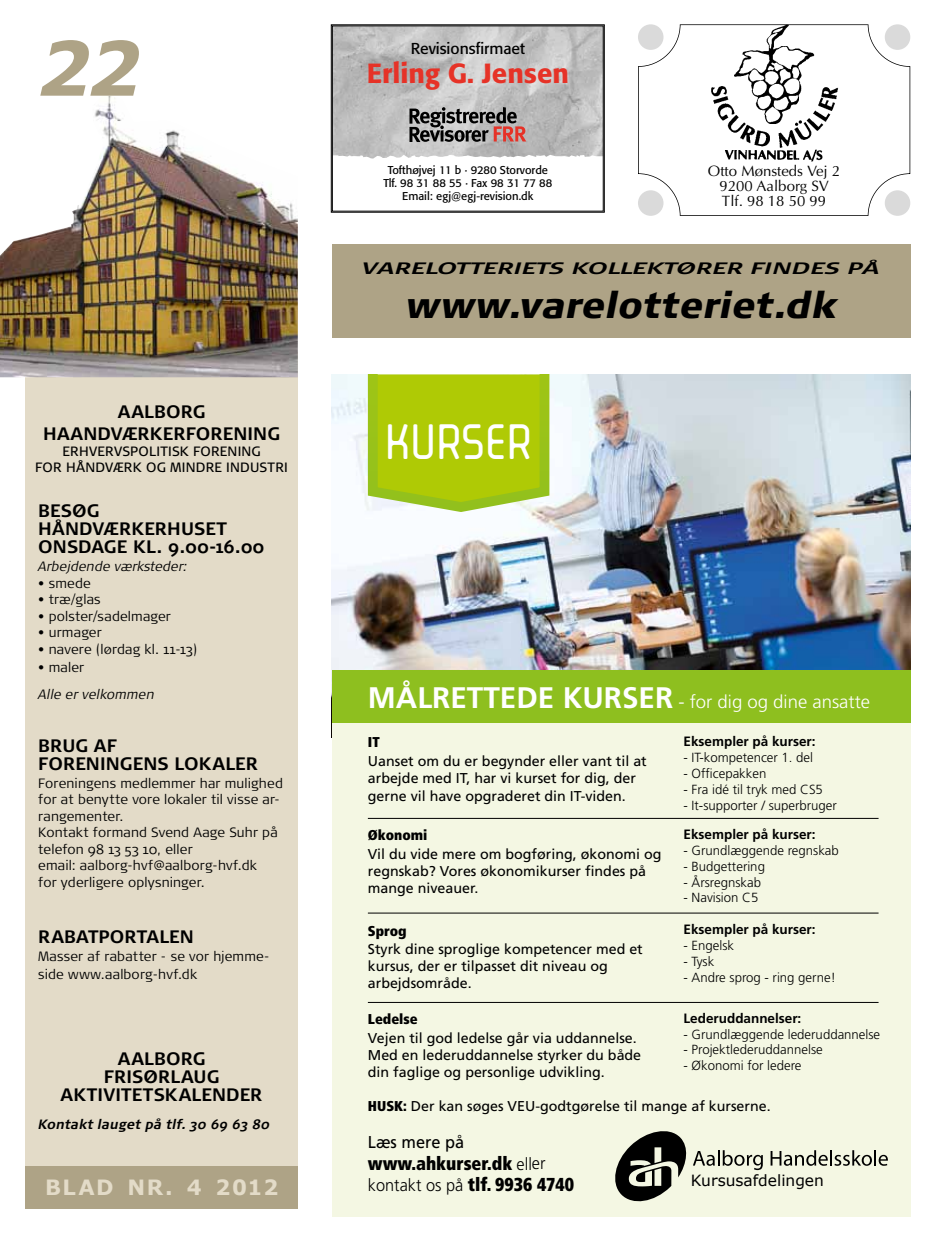
<style>
.page{position:relative;width:936px;height:1234px;background:#fff}
.page>*{position:absolute;margin:0;border:0;box-sizing:border-box;transform-origin:0 0}
.t1{font:italic 700 75px "Verdana";color:#aea386}
.t2{font:49.65px "Propane";color:#fff}
.t3{font:italic 900 36px "Signa Normal";letter-spacing:-.005em;color:#000}
.t4{font:500 27.45px "Formata";color:#e63227}
.t5{font:700 21px "Verdana";letter-spacing:.07em;color:#e3dbc8}
.t6{font:900 condensed 18.75px/21.3px "Frutiger LT";color:#000;scale:.95 1}
.t7{font:300 18.15px "Frutiger LT";color:#fff}
.t8{font:700 18px/18px "Signa Normal";letter-spacing:.005em;color:#000}
.t9{font:17.1px "Frutiger LT";color:#000;scale:.95 1}
.t10{font:italic 700 16.5px "Signa Normal";color:#000;scale:1.5 1}
.t11{font:15.75px "Formata";color:#000}
.t12{font:15.45px "Verdana";color:#000}
.t13{font:15px/15px "Optima";color:#000;text-align:center}
.t14{font:14.25px/17.1px "Frutiger LT";color:#000}
.t15{font:900 condensed 14.25px "Frutiger LT";color:#000}
.t16{font:300 13.5px/16.5px "Signa Normal";letter-spacing:.01em;color:#000}
.t17{font:700 13.5px "Frutiger LT";color:#000}
.t18{font:13.5px/16.2px "Signa Normal";letter-spacing:.015em;color:#000;text-align:center}
.t19{font:italic 300 13.5px "Signa Normal";letter-spacing:.01em;color:#000}
.t20{font:italic 700 13.5px "Signa Normal";letter-spacing:.005em;color:#000}
.t21{font:300 13.2px "Frutiger LT";color:#000}
.t22{font:11.25px/12.9px "Formata";color:#000;text-align:center}
.t23{font:9.6px "Helvetica";color:#000}
.s1{font-weight:700;font-size:29.7px}
.s2{font-weight:900;font-stretch:condensed}
.s3{font-weight:300;font-stretch:normal;font-size:17.1px}
</style>
<div class="page">
<div style="left:26px;top:352px;width:272px;height:856px;background:#e3dbc8"></div>
<img style="left:0;top:96px;width:298px;height:281px">
<div style="left:26px;top:1165px;width:272px;height:43px;background:#aea386"></div>
<img style="left:332px;top:374px;width:578px;height:296px">
<div style="left:332px;top:708px;width:578px;height:508px;background:#f4f7e3"></div>
<svg style="left:770px;top:1150px;width:117px;height:15px"></svg>
<svg style="left:615px;top:1131px;width:147px;height:71px"></svg>
<hr style="left:368px;top:817px;width:510px;height:1px;background:#000">
<hr style="left:368px;top:912px;width:510px;height:1px;background:#000">
<hr style="left:368px;top:1001px;width:510px;height:1px;background:#000">
<svg style="left:363px;top:374px;width:191px;height:143px;background:#b5cf2a"></svg>
<div style="left:332px;top:670px;width:578px;height:53px;background:#8ebf1f"></div>
<svg style="left:638px;top:24px;width:272px;height:192px"></svg>
<div style="left:638px;top:24px;width:25px;height:26px;background:#dadada;border-radius:50%"></div>
<div style="left:884px;top:24px;width:26px;height:26px;background:#dadada;border-radius:50%"></div>
<div style="left:884px;top:190px;width:26px;height:26px;background:#dadada;border-radius:50%"></div>
<div style="left:638px;top:190px;width:25px;height:26px;background:#dadada;border-radius:50%"></div>
<img style="left:709px;top:24px;width:130px;height:139px">
<svg style="left:331px;top:25px;width:273px;height:187px"></svg>
<div style="left:332px;top:244px;width:578px;height:94px;background:#aea386"></div>
<h1 class="t1" style="left:38px;top:21px;width:105px">22</h1>
<p class="t8" style="left:43px;top:401px;width:238px;line-height:21.6px;text-align:center">AALBORG<br>HAANDVÆRKERFORENING</p>
<p class="t18" style="left:35px;top:443px;width:254px">ERHVERVSPOLITISK FORENING<br>FOR HÅNDVÆRK OG MINDRE INDUSTRI</p>
<p class="t8" style="left:38px;top:501px;width:60px">BESØG<br>HÅNDVÆRKERH</p>
<p class="t8" style="left:181px;top:519px;width:25px">USET</p>
<p class="t8" style="left:38px;top:537px;width:28px">ONSDAGE</p>
<p class="t8" style="left:133px;top:537px;width:132px">KL. 9.00-16.00</p>
<p class="t19" style="left:38px;top:558px;width:150px">Arbejdende værksteder:</p>
<p class="t16" style="left:38px;top:574px;width:54px">• smede</p>
<p class="t16" style="left:38px;top:591px;width:64px">• træ/glas</p>
<p class="t16" style="left:38px;top:607px;width:134px">• polster/sadelmager</p>
<p class="t16" style="left:38px;top:624px;width:65px">• urmager</p>
<p class="t16" style="left:38px;top:640px;width:160px">• navere (lørdag kl. 11-13)</p>
<p class="t16" style="left:38px;top:658px;width:48px">• maler</p>
<p class="t19" style="left:38px;top:686px;width:118px">Alle er velkommen</p>
<p class="t8" style="left:38px;top:736px;width:221px">BRUG AF<br>FORENINGENS LOKALER</p>
<p class="t16" style="left:38px;top:774px;width:246px">Foreningens medlemmer har mulighed for at benytte vore lokaler til visse ar&shy;rangementer.<br>Kontakt formand Svend Aage Suhr på telefon 98 13 53 10, eller<br>email: aalborg-hvf@aalborg-hvf.dk<br>for yderligere oplysninger.</p>
<p class="t8" style="left:38px;top:927px;width:157px">RABATPORTALEN</p>
<p class="t16" style="left:38px;top:947px;width:233px;line-height:18px">Masser af rabatter - se vor hjemme&shy;side www.aalborg-hvf.dk</p>
<p class="t8" style="left:118px;top:1049px;width:27px">AALBORG</p>
<p class="t8" style="left:104px;top:1067px;width:117px">FRISØRLAUG</p>
<p class="t8" style="left:61px;top:1085px;width:204px">AKTIVITETSKALENDER</p>
<p class="t20" style="left:38px;top:1116px;width:233px">Kontakt lauget på tlf. 30 69 63 80</p>
<h3 class="t5" style="left:45px;top:1173px;width:235px">BLAD NR. 4 2012</h3>
<p class="t11" style="left:410px;top:39px;width:116px">Revisionsfirmaet</p>
<h3 class="t4" style="left:366px;top:57px;width:204px">Erling G. Jensen</h3>
<p class="t22" style="left:383px;top:164px;width:170px">Tofthøjvej 11 b · 9280 Storvorde<br>Tlf. 98 31 88 55 · Fax 98 31 77 88<br>Email: egj@egj-revision.dk</p>
<p class="t13" style="left:708px;top:164px;width:134px">Otto Mønsteds Vej 2<br>9200 Aalborg SV<br>Tlf. 98 18 50 99</p>
<p class="t23" style="left:555px;top:255px;width:85px">03/02/10 12:55:15</p>
<p class="t10" style="left:362px;top:259px;width:346px">VARELOTTERIETS KOLLEKTØRER FINDES PÅ</p>
<h3 class="t3" style="left:405px;top:282px;width:433px">www.varelotteriet.dk</h3>
<h2 class="t2" style="left:385px;top:413px;width:148px">KURSER</h2>
<p class="t7" style="left:368px;top:691px;width:504px"><span class="s1">MÅLRETTEDE KURSER</span> - for dig og dine ansatte</p>
<p class="t15" style="left:368px;top:733px;width:13px">IT</p>
<p class="t14" style="left:368px;top:752px;width:280px;line-height:17.5px">Uanset om du er begynder eller vant til at arbejde med IT, har vi kurset for dig, der gerne vil have opgraderet din IT-viden.</p>
<p class="t15" style="left:368px;top:826px;width:61px">Økonomi</p>
<p class="t14" style="left:368px;top:845px;width:295px">Vil du vide mere om bogføring, økonomi og regnskab? Vores økonomikurser findes på mange niveauer.</p>
<p class="t15" style="left:368px;top:921px;width:40px">Sprog</p>
<p class="t14" style="left:368px;top:940px;width:276px">Styrk dine sproglige kompetencer med et kursus, der er tilpasset dit niveau og arbejdsområde.</p>
<p class="t15" style="left:368px;top:1009px;width:51px">Ledelse</p>
<p class="t14" style="left:368px;top:1028px;width:275px">Vejen til god ledelse går via uddannelse.<br>Med en lederuddannelse styrker du både din faglige og personlige udvikling.</p>
<p class="t17" style="left:683px;top:733px;width:134px">Eksempler på kurser:</p>
<p class="t21" style="left:683px;top:750px;width:131px">- IT-kompetencer 1. del</p>
<p class="t21" style="left:683px;top:765px;width:84px">- Officepakken</p>
<p class="t21" style="left:683px;top:781px;width:141px">- Fra idé til tryk med CS5</p>
<p class="t21" style="left:683px;top:797px;width:155px">- It-supporter / superbruger</p>
<p class="t17" style="left:683px;top:826px;width:134px">Eksempler på kurser:</p>
<p class="t21" style="left:683px;top:842px;width:157px">- Grundlæggende regnskab</p>
<p class="t21" style="left:683px;top:858px;width:83px">- Budgettering</p>
<p class="t21" style="left:683px;top:874px;width:79px">- Årsregnskab</p>
<p class="t21" style="left:683px;top:890px;width:76px">- Navision C5</p>
<p class="t17" style="left:683px;top:921px;width:134px">Eksempler på kurser:</p>
<p class="t21" style="left:683px;top:938px;width:52px">- Engelsk</p>
<p class="t21" style="left:683px;top:953px;width:32px">- Tysk</p>
<p class="t21" style="left:683px;top:969px;width:154px">- Andre sprog - ring gerne!</p>
<p class="t17" style="left:683px;top:1009px;width:119px">Lederuddannelser:</p>
<p class="t21" style="left:683px;top:1026px;width:198px">- Grundlæggende lederuddannelse</p>
<p class="t21" style="left:683px;top:1042px;width:141px">- Projektlederuddannelse</p>
<p class="t21" style="left:683px;top:1057px;width:119px">- Økonomi for ledere</p>
<p class="t14" style="left:368px;top:1097px;width:404px"><span class="s2">HUSK:</span> Der kan søges VEU-godtgørelse til mange af kurserne.</p>
<p class="t9" style="left:368px;top:1131px;width:103px">Læs mere på</p>
<h3 class="t6" style="left:368px;top:1151px;width:218px">www.ahkurser.dk <span class="s3">eller kontakt os på</span> tlf. 9936 4740</h3>
<p class="t12" style="left:691px;top:1170px;width:134px">Kursusafdelingen</p>
</div>
